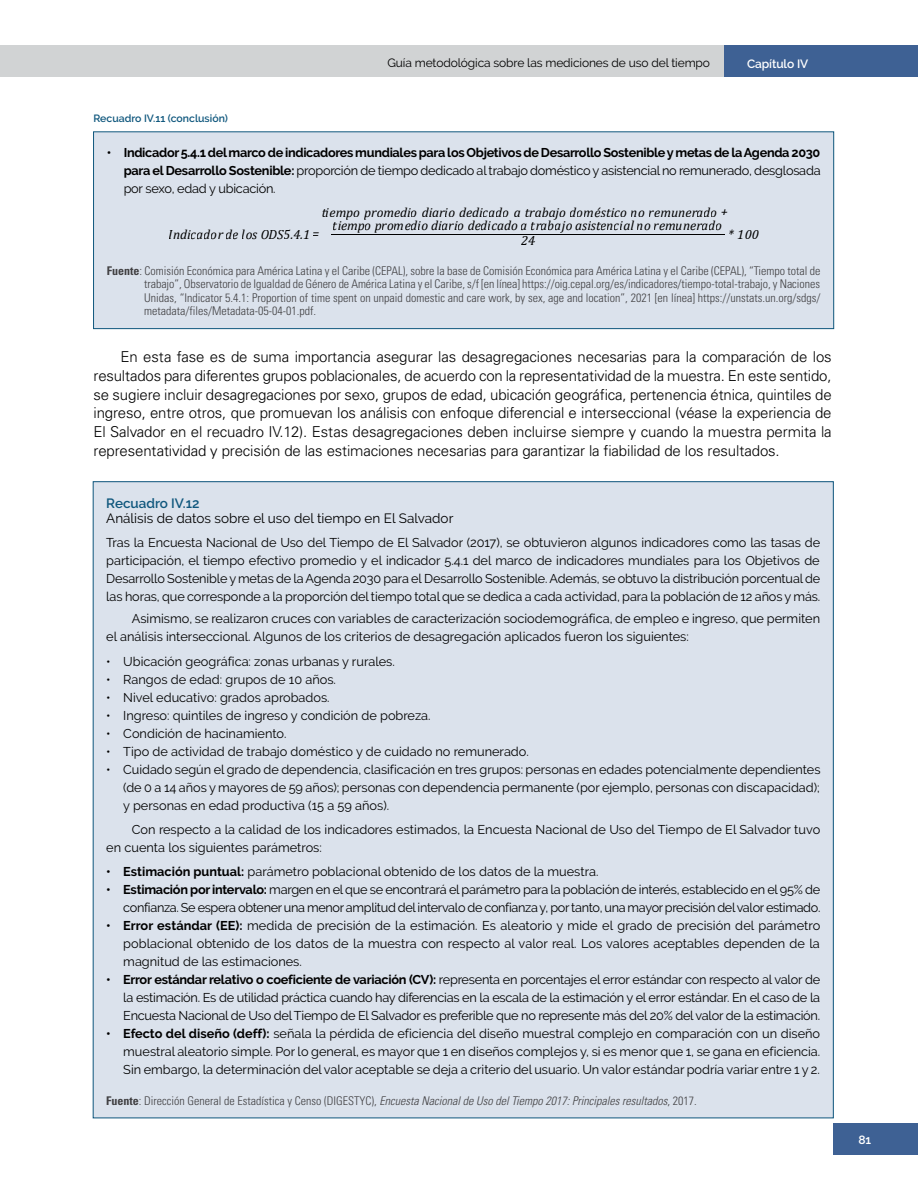
<style>
.page{position:relative;width:918px;height:1188px;background:#fff}
.page>*{position:absolute;margin:0;border:0;box-sizing:border-box;transform-origin:0 0}
.t1{font:300 15px/18.8px "Univers LT Std";letter-spacing:-.01em;color:#000;text-align:justify}
.t2{font:13.5px "Raleway";color:#000}
.t3{font:600 13.5px "Raleway";color:#0f577d}
.t4{font:italic 13.35px/13.4px "Cambria";color:#000;text-align:center}
.t5{font:12.75px/18px "Raleway";color:#000;text-align:justify}
.t6{font:700 12.75px/18px "Raleway";letter-spacing:-.025em;color:#000;text-align:justify}
.t7{font:12.75px/18px "Raleway";letter-spacing:-.025em;color:#000;text-align:right}
.t8{font:300 condensed 12px/13.5px "Univers LT Std";color:#414042;text-align:justify}
.t9{font:italic 300 condensed 12px "Univers LT Std";color:#414042}
.t10{font:12px "Raleway";letter-spacing:-.01em;color:#000}
.t11{font:600 12px "Raleway";letter-spacing:-.01em;color:#fff}
.t12{font:600 10.5px "Raleway";color:#0f577d}
.s1{font-weight:400}
.s2{font-weight:700}
.s3{font-weight:700;font-style:normal}
.s4{font-style:normal}
</style>
<div class="page">
<div style="left:724px;top:45px;width:194px;height:32px;background:#3e6194"></div>
<div style="left:0;top:45px;width:724px;height:32px;background:#d1d3d4"></div>
<div style="left:833px;top:1123px;width:85px;height:32px;background:#3e6194"></div>
<div style="left:93px;top:482px;width:740px;height:636px;background:#dbe2ec"></div>
<div style="left:94px;top:132px;width:740px;height:197px;background:#dbe2ec"></div>
<hr style="left:332px;top:234px;width:393px;height:1px;background:#000">
<div style="left:93px;top:131px;width:741px;height:198px;border:1px solid #0f577d"></div>
<p class="t12" style="left:94px;top:112px;width:136px">Recuadro IV.11 (conclusión)</p>
<p class="t10" style="left:388px;top:56px;width:324px">Guía metodológica sobre las mediciones de uso del tiempo</p>
<p class="t11" style="left:747px;top:57px;width:63px">Capítulo IV</p>
<p class="t6" style="left:124px;top:144px;width:698px;text-indent:-17px">• Indicador 5.4.1 del marco de indicadores mundiales para los Objetivos de Desarrollo Sostenible y metas de la Agenda 2030 para el Desarrollo Sostenible: <span class="s1">proporción de tiempo dedicado al trabajo doméstico y asistencial no remunerado, desglosada por sexo, edad y ubicación.</span></p>
<p class="t4" style="left:169px;top:228px;width:153px">Indicador de los ODS5.4.1 =</p>
<p class="t4" style="left:521px;top:233px;width:16px">24</p>
<p class="t4" style="left:594px;top:205px;width:8px">é</p>
<p class="t4" style="left:321px;top:205px;width:408px">tiempo promedio diario dedicado a trabajo dom stico no remunerado + tiempo promedio diario dedicado a trabajo asistencial no remunerado</p>
<p class="t4" style="left:729px;top:228px;width:31px">* 100</p>
<p class="t8" style="left:144px;top:264px;width:678px;text-indent:-38px"><span class="s2">Fuente</span>: Comisión Económica para América Latina y el Caribe (CEPAL), sobre la base de Comisión Económica para América Latina y el Caribe (CEPAL), “Tiempo total de trabajo”, Observatorio de Igualdad de Género de América Latina y el Caribe, s/f [en línea] https://oig.cepal.org/es/indicadores/tiempo-total-trabajo, y Naciones Unidas, “Indicator 5.4.1: Proportion of time spent on unpaid domestic and care work, by sex, age and location”, 2021 [en línea] https://unstats.un.org/sdgs/ metadata/files/Metadata-05-04-01.pdf.</p>
<p class="t1" style="left:94px;top:347px;width:740px;text-indent:27px">En esta fase es de suma importancia asegurar las desagregaciones necesarias para la comparación de los resultados para diferentes grupos poblacionales, de acuerdo con la representatividad de la muestra. En este sentido, se sugiere incluir desagregaciones por sexo, grupos de edad, ubicación geográfica, pertenencia étnica, quintiles de ingreso, entre otros, que promuevan los análisis con enfoque diferencial e interseccional (véase la experiencia de El Salvador en el recuadro IV.12). Estas desagregaciones deben incluirse siempre y cuando la muestra permita la representatividad y precisión de las estimaciones necesarias para garantizar la fiabilidad de los resultados.</p>
<p class="t3" style="left:106px;top:495px;width:95px">Recuadro IV.12</p>
<p class="t2" style="left:106px;top:510px;width:349px">Análisis de datos sobre el uso del tiempo en El Salvador</p>
<p class="t5" style="left:106px;top:533px;width:716px">Tras la Encuesta Nacional de Uso del Tiempo de El Salvador (2017), se obtuvieron algunos indicadores como las tasas de participación, el tiempo efectivo promedio y el indicador 5.4.1 del marco de indicadores mundiales para los Objetivos de Desarrollo Sostenible y metas de la Agenda 2030 para el Desarrollo Sostenible. Además, se obtuvo la distribución porcentual de las horas, que corresponde a la proporción del tiempo total que se dedica a cada actividad, para la población de 12 años y más.</p>
<p class="t5" style="left:106px;top:610px;width:715px;text-indent:26px">Asimismo, se realizaron cruces con variables de caracterización sociodemográfica, de empleo e ingreso, que permiten el análisis interseccional. Algunos de los criterios de desagregación aplicados fueron los siguientes:</p>
<p class="t5" style="left:106px;top:652px;width:290px">• Ubicación geográfica: zonas urbanas y rurales.</p>
<p class="t5" style="left:106px;top:670px;width:231px">• Rangos de edad: grupos de 10 años.</p>
<p class="t5" style="left:106px;top:688px;width:225px">• Nivel educativo: grados aprobados.</p>
<p class="t5" style="left:106px;top:706px;width:326px">• Ingreso: quintiles de ingreso y condición de pobreza.</p>
<p class="t5" style="left:106px;top:724px;width:182px">• Condición de hacinamiento.</p>
<p class="t5" style="left:106px;top:742px;width:424px">• Tipo de actividad de trabajo doméstico y de cuidado no remunerado.</p>
<p class="t5" style="left:123px;top:760px;width:699px;text-indent:-17px">• Cuidado según el grado de dependencia, clasificación en tres grupos: personas en edades potencialmente dependientes (de 0 a 14 años y mayores de 59 años); personas con dependencia permanente (por ejemplo, personas con discapacidad); y personas en edad productiva (15 a 59 años).</p>
<p class="t5" style="left:106px;top:820px;width:715px;text-indent:26px">Con respecto a la calidad de los indicadores estimados, la Encuesta Nacional de Uso del Tiempo de El Salvador tuvo en cuenta los siguientes parámetros:</p>
<p class="t5" style="left:106px;top:863px;width:494px"><span class="s2">• Estimación puntual:</span> parámetro poblacional obtenido de los datos de la muestra.</p>
<p class="t7" style="left:106px;top:881px;width:716px"><span class="s2">• Estimación por intervalo:</span> margen en el que se encontrará el parámetro para la población de interés, establecido en el 95% de confianza. Se espera obtener una menor amplitud del intervalo de confianza y, por tanto, una mayor precisión del valor estimado.</p>
<p class="t5" style="left:123px;top:917px;width:699px;text-indent:-17px"><span class="s2">• Error estándar (EE):</span> medida de precisión de la estimación. Es aleatorio y mide el grado de precisión del parámetro poblacional obtenido de los datos de la muestra con respecto al valor real. Los valores aceptables dependen de la magnitud de las estimaciones.</p>
<p class="t5" style="left:123px;top:971px;width:698px;text-indent:-17px"><span class="s2">• Error estándar relativo o coeficiente de variación (CV):</span> representa en porcentajes el error estándar con respecto al valor de la estimación. Es de utilidad práctica cuando hay diferencias en la escala de la estimación y el error estándar. En el caso de la Encuesta Nacional de Uso del Tiempo de El Salvador es preferible que no represente más del 20% del valor de la estimación.</p>
<p class="t5" style="left:123px;top:1025px;width:698px;text-indent:-17px"><span class="s2">• Efecto del diseño (deff):</span> señala la pérdida de eficiencia del diseño muestral complejo en comparación con un diseño muestral aleatorio simple. Por lo general, es mayor que 1 en diseños complejos y, si es menor que 1, se gana en eficiencia.<br>Sin embargo, la determinación del valor aceptable se deja a criterio del usuario. Un valor estándar podría variar entre 1 y 2.</p>
<p class="t9" style="left:106px;top:1093px;width:592px"><span class="s3">Fuente</span><span class="s4">: Dirección General de Estadística y Censo (DIGESTYC),</span> Encuesta Nacional de Uso del Tiempo 2017: Principales resultados<span class="s4">, 2017.</span></p>
<p class="t11" style="left:858px;top:1132px;width:14px">81</p>
</div>
